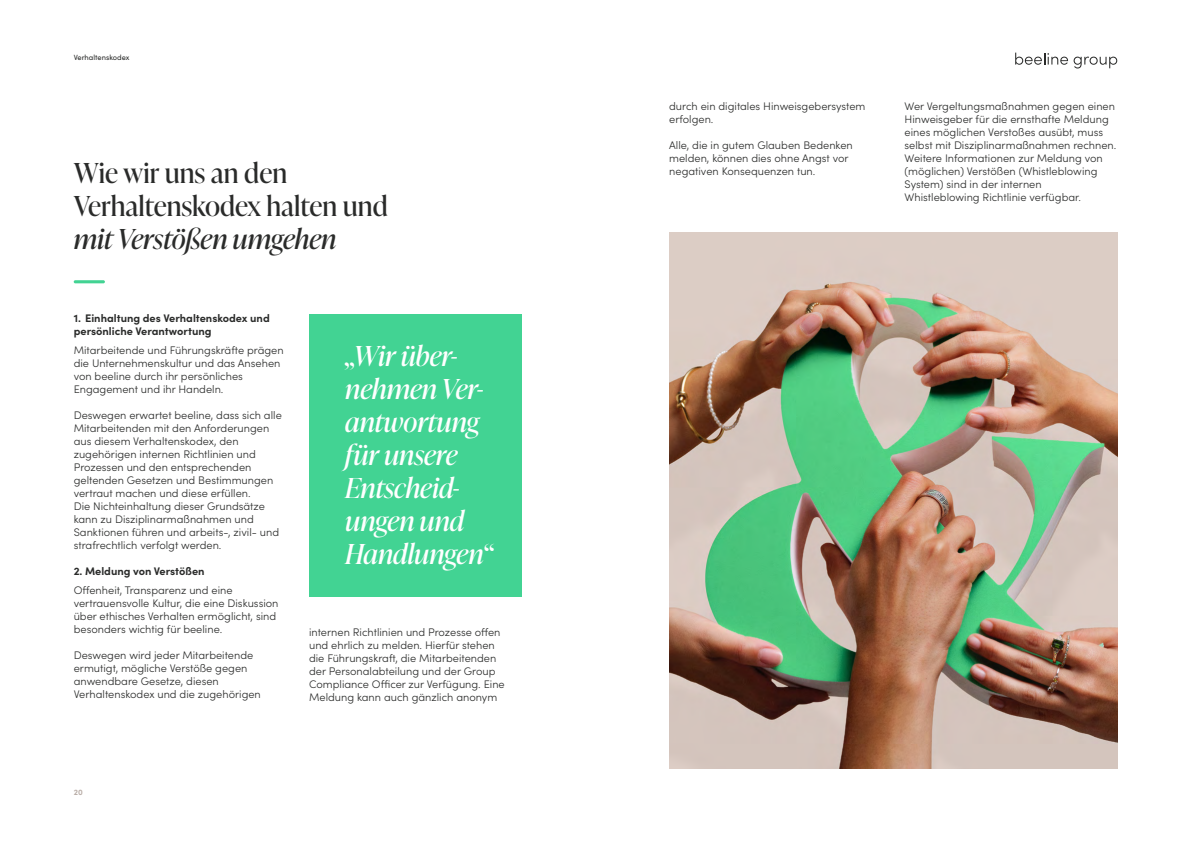
<style>
.page{position:relative;width:1191px;height:842px;background:#fff}
.page>*{position:absolute;margin:0;border:0;box-sizing:border-box;transform-origin:0 0}
.t1{font:italic 27.5px/33px "Ivy Presto Display";color:#fff}
.t2{font:27.5px/33px "Ivy Presto Display";color:#2a2b2a}
.t3{font:italic 27.5px "Ivy Presto Display";color:#2a2b2a}
.t4{font:300 11px/13px "Sofia Pro";color:#2a2b2a}
.t5{font:700 11px/13px "Sofia Pro";color:#2a2b2a}
.t6{font:700 8px "Sofia Pro";color:#baaea8}
.t7{font:7.5px "Sofia Pro";color:#2a2b2a}
</style>
<div class="page">
<hr style="left:74px;top:280px;width:31px;height:3px;background:#42d393;border-radius:2px">
<div style="left:309px;top:314px;width:213px;height:283px;background:#42d393"></div>
<img style="left:669px;top:232px;width:448px;height:536px">
<svg style="left:1015px;top:53px;width:102px;height:16px"></svg>
<p class="t7" style="left:74px;top:52px;width:57px">Verhaltenskodex</p>
<h1 class="t2" style="left:74px;top:155px;width:315px">Wie wir uns an den<br>Verhaltenskodex halten und</h1>
<h1 class="t3" style="left:74px;top:219px;width:264px">mit Verstößen umgehen</h1>
<p class="t5" style="left:74px;top:311px;width:198px">1. Einhaltung des Verhaltenskodex und persönliche Verantwortung</p>
<p class="t4" style="left:74px;top:343px;width:211px">Mitarbeitende und Führungskräfte prägen die Unternehmenskultur und das Ansehen von beeline durch ihr persönliches Engagement und ihr Handeln.</p>
<p class="t4" style="left:74px;top:408px;width:210px">Deswegen erwartet beeline, dass sich alle Mitarbeitenden mit den Anforderungen aus diesem Verhaltenskodex, den zugehörigen internen Richtlinien und Prozessen und den entsprechenden geltenden Gesetzen und Bestimmungen vertraut machen und diese erfüllen.<br>Die Nichteinhaltung dieser Grundsätze kann zu Disziplinarmaßnahmen und Sanktionen führen und arbeits-, zivil- und strafrechtlich verfolgt werden.</p>
<p class="t5" style="left:74px;top:564px;width:132px">2. Meldung von Verstößen</p>
<p class="t4" style="left:74px;top:583px;width:206px">Offenheit, Transparenz und eine vertrauensvolle Kultur, die eine Diskussion über ethisches Verhalten ermöglicht, sind besonders wichtig für beeline.</p>
<p class="t4" style="left:74px;top:648px;width:189px">Deswegen wird jeder Mitarbeitende ermutigt, mögliche Verstöße gegen anwendbare Gesetze, diesen Verhaltenskodex und die zugehörigen</p>
<h1 class="t1" style="left:345px;top:338px;width:149px">„Wir über&shy;nehmen Ver&shy;antwortung für unsere<br>Entscheid&shy;ungen und<br>Handlungen“</h1>
<p class="t4" style="left:309px;top:625px;width:197px">internen Richtlinien und Prozesse offen und ehrlich zu melden. Hierfür stehen die Führungskraft, die Mitarbeitenden der Personalabteilung und der Group Compliance Officer zur Verfügung. Eine Meldung kann auch gänzlich anonym</p>
<p class="t6" style="left:74px;top:786px;width:11px">20</p>
<p class="t4" style="left:669px;top:99px;width:198px">durch ein digitales Hinweisgebersystem erfolgen.</p>
<p class="t4" style="left:669px;top:138px;width:185px">Alle, die in gutem Glauben Bedenken melden, können dies ohne Angst vor negativen Konsequenzen tun.</p>
<p class="t4" style="left:904px;top:99px;width:213px">Wer Vergeltungsmaßnahmen gegen einen Hinweisgeber für die ernsthafte Meldung eines möglichen Verstoßes ausübt, muss selbst mit Disziplinarmaßnahmen rechnen.<br>Weitere Informationen zur Meldung von (möglichen) Verstößen (Whistleblowing System) sind in der internen Whistleblowing Richtlinie verfügbar.</p>
</div>
